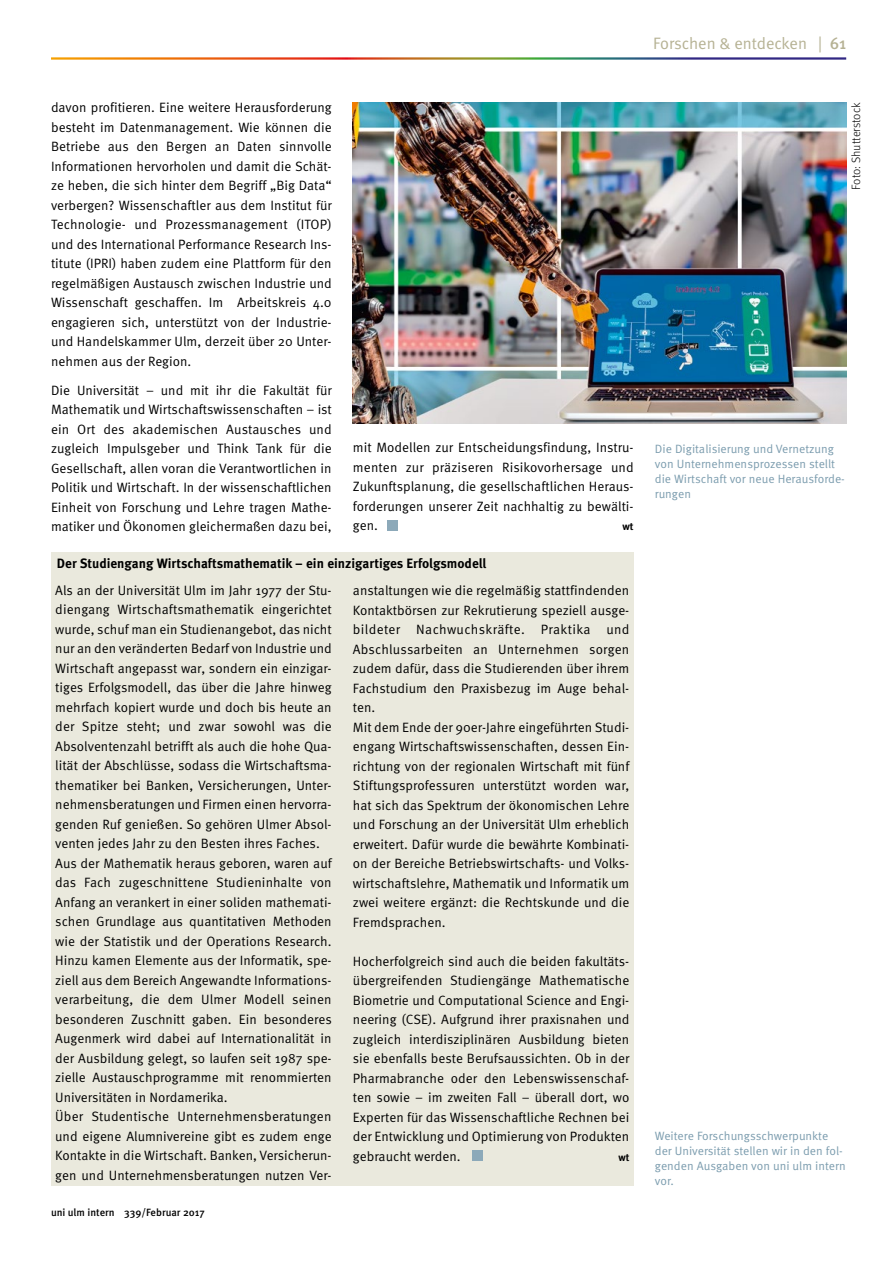
<style>
.page{position:relative;width:893px;height:1263px;background:#fff}
.page>*{position:absolute;margin:0;border:0;box-sizing:border-box;transform-origin:0 0}
.t1{font:16.5px "Meta Normal";color:#b6b294}
.t2{font:13.5px/19.5px "Meta OT Norm";color:#000;text-align:justify}
.t3{font:700 13.5px "Meta OT";color:#000}
.t4{font:12px/15px "Meta OT Norm";color:#7b9cae}
.t5{font:300 12px "Meta OT";color:#000}
.t6{font:500 10.5px "Meta OT";color:#000}
.t7{font:700 10.5px "Meta OT";color:#000}
.s1{font-family:"Meta";font-weight:500}
</style>
<div class="page">
<div style="left:387px;top:520px;width:10px;height:10px;background:#8ca9b9"></div>
<img style="left:353px;top:103px;width:493px;height:321px">
<div style="left:51px;top:552px;width:583px;height:634px;background:#eae9dd"></div>
<div style="left:472px;top:1150px;width:11px;height:10px;background:#8ca9b9"></div>
<p class="t2" style="left:51px;top:98px;width:282px">davon profitieren. Eine weitere Herausforderung besteht im Datenmanagement. Wie können die Betriebe aus den Bergen an Daten sinnvolle Informationen hervorholen und damit die Schät&shy;ze heben, die sich hinter dem Begriff „Big Data“ verbergen? Wissenschaftler aus dem Institut für Technologie- und Prozessmanagement (ITOP) und des International Performance Research Ins&shy;titute (IPRI) haben zudem eine Plattform für den regelmäßigen Austausch zwischen Industrie und Wissenschaft geschaffen. Im Arbeitskreis 4.0 engagieren sich, unterstützt von der Industrie&shy;und Handelskammer Ulm, derzeit über 20 Unter&shy;nehmen aus der Region.</p>
<p class="t2" style="left:51px;top:381px;width:282px">Die Universität – und mit ihr die Fakultät für Mathematik und Wirtschaftswissenschaften – ist ein Ort des akademischen Austausches und zugleich Impulsgeber und Think Tank für die Gesellschaft, allen voran die Verantwortlichen in Politik und Wirtschaft. In der wissenschaftlichen Einheit von Forschung und Lehre tragen Mathe&shy;matiker und Ökonomen gleichermaßen dazu bei,</p>
<p class="t2" style="left:353px;top:438px;width:282px">mit Modellen zur Entscheidungsfindung, Instru&shy;menten zur präziseren Risikovorhersage und Zukunftsplanung, die gesellschaftlichen Heraus&shy;forderungen unserer Zeit nachhaltig zu bewälti&shy;gen.</p>
<p class="t7" style="left:622px;top:520px;width:13px">wt</p>
<p class="t3" style="left:57px;top:555px;width:431px">Der Studiengang Wirtschaftsmathematik – ein einzigartiges Erfolgsmodell</p>
<p class="t2" style="left:55px;top:580px;width:278px;text-align:left">Als an der Universität Ulm im Jahr 1977 der Stu&shy;diengang Wirtschaftsmathematik eingerichtet wurde, schuf man ein Studienangebot, das nicht nur an den veränderten Bedarf von Industrie und Wirtschaft angepasst war, sondern ein einzigar&shy;tiges Erfolgsmodell, das über die Jahre hinweg mehrfach kopiert wurde und doch bis heute an der Spitze steht; und zwar sowohl was die Absolventenzahl betrifft als auch die hohe Qua&shy;lität der Abschlüsse, sodass die Wirtschaftsma&shy;thematiker bei Banken, Versicherungen, Unter&shy;nehmensberatungen und Firmen einen hervorra&shy;genden Ruf genießen. So gehören Ulmer Absol&shy;venten jedes Jahr zu den Besten ihres Faches.<br>Aus der Mathematik heraus geboren, waren auf das Fach zugeschnittene Studieninhalte von Anfang an verankert in einer soliden mathemati&shy;schen Grundlage aus quantitativen Methoden wie der Statistik und der Operations Research.<br>Hinzu kamen Elemente aus der Informatik, spe&shy;ziell aus dem Bereich Angewandte Informations&shy;verarbeitung, die dem Ulmer Modell seinen besonderen Zuschnitt gaben. Ein besonderes Augenmerk wird dabei auf Internationalität in der Ausbildung gelegt, so laufen seit 1987 spe&shy;zielle Austauschprogramme mit renommierten Universitäten in Nordamerika.<br>Über Studentische Unternehmensberatungen und eigene Alumnivereine gibt es zudem enge Kontakte in die Wirtschaft. Banken, Versicherun&shy;gen und Unternehmensberatungen nutzen Ver-</p>
<p class="t2" style="left:353px;top:581px;width:278px;text-align:left">anstaltungen wie die regelmäßig stattfindenden Kontaktbörsen zur Rekrutierung speziell ausge&shy;bildeter Nachwuchskräfte. Praktika und Abschlussarbeiten an Unternehmen sorgen zudem dafür, dass die Studierenden über ihrem Fachstudium den Praxisbezug im Auge behal&shy;ten.<br>Mit dem Ende der 90er-Jahre eingeführten Studi&shy;engang Wirtschaftswissenschaften, dessen Ein&shy;richtung von der regionalen Wirtschaft mit fünf Stiftungsprofessuren unterstützt worden war, hat sich das Spektrum der ökonomischen Lehre und Forschung an der Universität Ulm erheblich erweitert. Dafür wurde die bewährte Kombinati&shy;on der Bereiche Betriebswirtschafts- und Volks&shy;wirtschaftslehre, Mathematik und Informatik um zwei weitere ergänzt: die Rechtskunde und die Fremdsprachen.</p>
<p class="t2" style="left:353px;top:951px;width:278px">Hocherfolgreich sind auch die beiden fakultäts&shy;übergreifenden Studiengänge Mathematische Biometrie und Computational Science and Engi&shy;neering (CSE). Aufgrund ihrer praxisnahen und zugleich interdisziplinären Ausbildung bieten sie ebenfalls beste Berufsaussichten. Ob in der Pharmabranche oder den Lebenswissenschaf&shy;ten sowie – im zweiten Fall – überall dort, wo Experten für das Wissenschaftliche Rechnen bei der Entwicklung und Optimierung von Produkten gebraucht werden.</p>
<p class="t7" style="left:618px;top:1150px;width:13px">wt</p>
<p class="t6" style="left:51px;top:1205px;width:155px">uni ulm intern 339/Februar 2017</p>
<p class="t1" style="left:653px;top:34px;width:194px">Forschen &amp; entdecken | <span class="s1">61</span></p>
<p class="t5" style="left:849px;top:190px;width:89px;rotate:-90deg">Foto: Shutterstock</p>
<p class="t4" style="left:655px;top:442px;width:192px">Die Digitalisierung und Vernetzung von Unternehmensprozessen stellt die Wirtschaft vor neue Herausforde&shy;rungen</p>
<p class="t4" style="left:655px;top:1128px;width:192px">Weitere Forschungsschwerpunkte der Universität stellen wir in den fol&shy;genden Ausgaben von uni ulm intern vor.</p>
</div>
